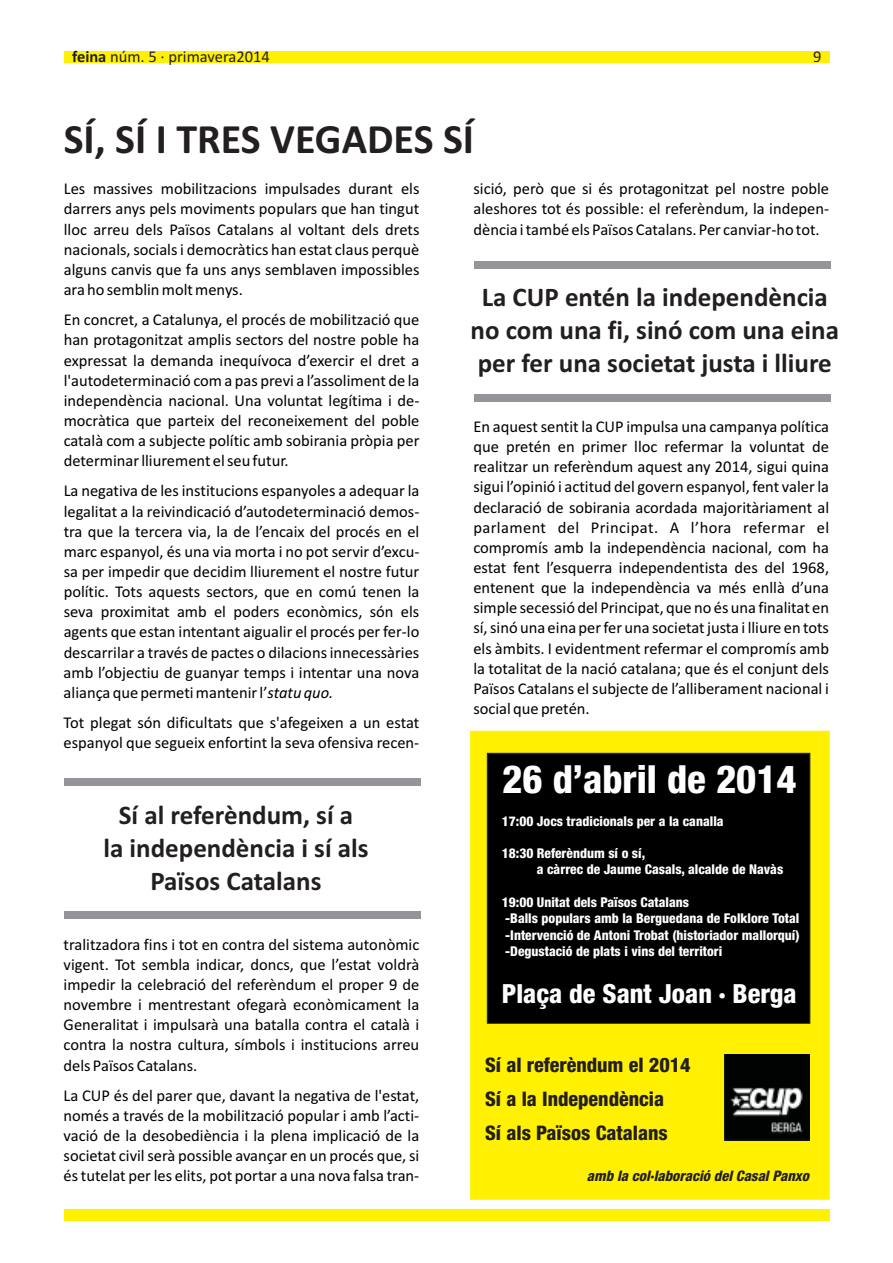
<style>
.page{position:relative;width:893px;height:1263px;background:#fff}
.page>*{position:absolute;margin:0;border:0;box-sizing:border-box;transform-origin:0 0}
.t1{font:700 42px "Calibri";color:#231f20}
.t2{font:800 condensed 38.85px "Helvetica Neue";color:#fff}
.t3{font:700 27px/33px "Calibri";color:#231f20;text-align:center}
.t4{font:800 condensed 26.4px "Helvetica Neue";color:#fff}
.t5{font:800 condensed 20.1px/34px "Helvetica Neue";color:#231f20}
.t6{font:16.5px/20.1px "Calibri";color:#000}
.t7{font:16.5px "Calibri";letter-spacing:.025em;color:#000}
.t8{font:16.5px "Calibri";color:#231f20}
.t9{font:italic 800 condensed 14.55px "Helvetica Neue";color:#231f20}
.t10{font:800 condensed 13.5px/16.2px "Helvetica Neue";color:#fff}
.s1{font-weight:700}
.s2{font-style:italic}
</style>
<div class="page">
<div style="left:475px;top:394px;width:356px;height:8px;background:#939598"></div>
<div style="left:475px;top:261px;width:356px;height:8px;background:#939598"></div>
<div style="left:64px;top:1209px;width:765px;height:11px;background:#fff101"></div>
<div style="left:64px;top:51px;width:765px;height:12px;background:#fff101"></div>
<div style="left:64px;top:911px;width:356px;height:8px;background:#939598"></div>
<div style="left:64px;top:779px;width:356px;height:7px;background:#939598"></div>
<div style="left:470px;top:730px;width:360px;height:470px;background:#fff101"></div>
<img style="left:725px;top:1055px;width:85px;height:85px">
<div style="left:486px;top:752px;width:325px;height:272px;background:#000"></div>
<p class="t8" style="left:72px;top:50px;width:199px"><span class="s1">feina</span> núm. 5 · primavera2014</p>
<p class="t8" style="left:813px;top:49px;width:10px">9</p>
<h1 class="t1" style="left:64px;top:122px;width:412px">SÍ, SÍ I TRES VEGADES SÍ</h1>
<p class="t6" style="left:64px;top:180px;width:357px">Les massives mobilitzacions impulsades durant els</p>
<p class="t6" style="left:473px;top:180px;width:357px">sició, però que si és protagonitzat pel nostre poble</p>
<p class="t6" style="left:64px;top:200px;width:357px">darrers anys pels moviments populars que han tingut</p>
<p class="t6" style="left:473px;top:200px;width:357px">aleshores tot és possible: el referèndum, la indepen-</p>
<p class="t6" style="left:64px;top:220px;width:357px">lloc arreu dels Països Catalans al voltant dels drets</p>
<p class="t6" style="left:473px;top:220px;width:348px">dència i també els Països Catalans. Per canviar-ho tot.</p>
<p class="t6" style="left:64px;top:241px;width:357px;text-align:justify">nacionals, socials i democràtics han estat claus perquè alguns canvis que fa uns anys semblaven impossibles ara ho semblin molt menys.</p>
<p class="t6" style="left:64px;top:311px;width:357px;text-align:justify">En concret, a Catalunya, el procés de mobilització que han protagonitzat amplis sectors del nostre poble ha expressat la demanda inequívoca d’exercir el dret a l'autodeterminació com a pas previ a l’assoliment de la independència nacional. Una voluntat legítima i de&shy;mocràtica que parteix del reconeixement del poble</p>
<h3 class="t3" style="left:471px;top:283px;width:370px">La CUP entén la independència no com una fi, sinó com una eina per fer una societat justa i lliure</h3>
<p class="t6" style="left:473px;top:418px;width:357px">En aquest sentit la CUP impulsa una campanya política</p>
<p class="t6" style="left:64px;top:432px;width:357px">català com a subjecte polític amb sobirania pròpia per</p>
<p class="t6" style="left:473px;top:438px;width:357px">que pretén en primer lloc refermar la voluntat de</p>
<p class="t6" style="left:64px;top:452px;width:227px">determinar lliurement el seu futur.</p>
<p class="t6" style="left:473px;top:458px;width:357px">realitzar un referèndum aquest any 2014, sigui quina sigui l’opinió i actitud del govern espanyol, fent valer la</p>
<p class="t6" style="left:64px;top:482px;width:357px">La negativa de les institucions espanyoles a adequar la</p>
<p class="t6" style="left:473px;top:498px;width:357px">declaració de sobirania acordada majoritàriament al</p>
<p class="t6" style="left:64px;top:502px;width:357px">legalitat a la reivindicació d’autodeterminació demos-</p>
<p class="t7" style="left:473px;top:520px;width:357px">parlament del Principat. A l’hora refermar el</p>
<p class="t6" style="left:64px;top:523px;width:357px">tra que la tercera via, la de l’encaix del procés en el marc espanyol, és una via morta i no pot servir d’excu-</p>
<p class="t6" style="left:473px;top:539px;width:357px">compromís amb la independència nacional, com ha estat fent l’esquerra independentista des del 1968,</p>
<p class="t6" style="left:64px;top:563px;width:357px">sa per impedir que decidim lliurement el nostre futur polític. Tots aquests sectors, que en comú tenen la</p>
<p class="t6" style="left:473px;top:579px;width:357px">entenent que la independència va més enllà d’una simple secessió del Principat, que no és una finalitat en</p>
<p class="t6" style="left:64px;top:603px;width:357px">seva proximitat amb el poders econòmics, són els</p>
<p class="t6" style="left:473px;top:619px;width:357px">sí, sinó una eina per fer una societat justa i lliure en tots</p>
<p class="t6" style="left:64px;top:623px;width:357px">agents que estan intentant aigualir el procés per fer-lo descarrilar a través de pactes o dilacions innecessàries</p>
<p class="t6" style="left:473px;top:639px;width:357px">els àmbits. I evidentment refermar el compromís amb la totalitat de la nació catalana; que és el conjunt dels</p>
<p class="t6" style="left:64px;top:663px;width:357px">amb l’objectiu de guanyar temps i intentar una nova</p>
<p class="t6" style="left:473px;top:680px;width:357px">Països Catalans el subjecte de l’alliberament nacional i</p>
<p class="t6" style="left:64px;top:684px;width:271px">aliança que permeti mantenir l’<span class="s2">statu quo.</span></p>
<p class="t6" style="left:473px;top:700px;width:118px">social que pretén.</p>
<p class="t6" style="left:64px;top:714px;width:357px">Tot plegat són dificultats que s'afegeixen a un estat espanyol que segueix enfortint la seva ofensiva recen-</p>
<h3 class="t3" style="left:104px;top:801px;width:266px">Sí al referèndum, sí a<br>la independència i sí als<br>Països Catalans</h3>
<p class="t6" style="left:64px;top:935px;width:357px;text-align:justify">tralitzadora fins i tot en contra del sistema autonòmic vigent. Tot sembla indicar, doncs, que l’estat voldrà impedir la celebració del referèndum el proper 9 de novembre i mentrestant ofegarà econòmicament la Generalitat i impulsarà una batalla contra el català i contra la nostra cultura, símbols i institucions arreu dels Països Catalans.</p>
<p class="t6" style="left:64px;top:1086px;width:357px;text-align:justify">La CUP és del parer que, davant la negativa de l'estat, només a través de la mobilització popular i amb l’acti&shy;vació de la desobediència i la plena implicació de la societat civil serà possible avançar en un procés que, si és tutelat per les elits, pot portar a una nova falsa tran-</p>
<h2 class="t2" style="left:502px;top:763px;width:296px">26 d’abril de 2014</h2>
<p class="t10" style="left:502px;top:814px;width:223px">17:00 Jocs tradicionals per a la canalla</p>
<p class="t10" style="left:537px;top:846px;width:248px;text-indent:-35px">18:30 Referèndum sí o sí,<br>a càrrec de Jaume Casals, alcalde de Navàs</p>
<p class="t10" style="left:502px;top:895px;width:299px">19:00 Unitat dels Països Catalans<br>-Balls populars amb la Berguedana de Folklore Total -Intervenció de Antoni Trobat (historiador mallorquí) -Degustació de plats i vins del territori</p>
<h3 class="t4" style="left:502px;top:982px;width:297px">Plaça de Sant Joan · Berga</h3>
<p class="t5" style="left:485px;top:1049px;width:207px">Sí al referèndum el 2014<br>Sí a la Independència<br>Sí als Països Catalans</p>
<p class="t9" style="left:587px;top:1170px;width:224px">amb la col·laboració del Casal Panxo</p>
</div>
